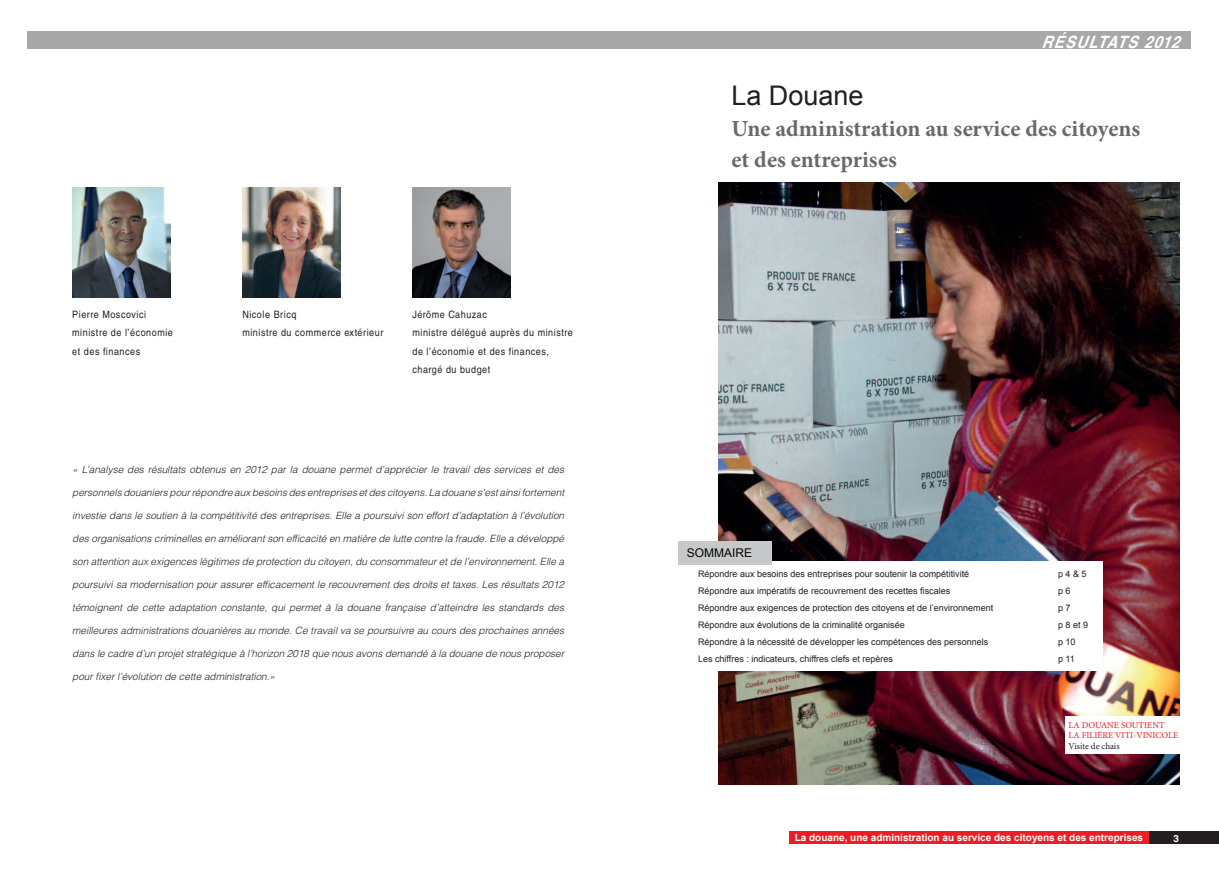
<style>
.page{position:relative;width:1219px;height:871px;background:#fff}
.page>*{position:absolute;margin:0;border:0;box-sizing:border-box;transform-origin:0 0}
.t1{font:27px "Arial";color:#231f20}
.t2{font:700 23px/31px "Minion Pro";letter-spacing:.005em;color:#69696c}
.t3{font:italic 700 17px "Helvetica LT Std";color:#fff;scale:.88 1}
.t4{font:12px "Arial";color:#040503}
.t5{font:10.2px/18px "Helvetica LT Std";letter-spacing:.06em;color:#231f20;scale:.88 1}
.t6{font:italic 300 10px "Helvetica LT Std";color:#231f20}
.t7{font:700 10px "Arial";color:#fff}
.t8{font:700 10px "Helvetica";color:#fff}
.t9{font:9px "Arial";color:#231f20}
.t10{font:9px/10.8px "Minion Pro";color:#ee1d23}
.t11{font:9px "Minion Pro";letter-spacing:-.005em;color:#231f20}
</style>
<div class="page">
<div style="left:28px;top:31px;width:1163px;height:18px;background:#a8a8a9"></div>
<img style="left:719px;top:183px;width:460px;height:601px">
<div style="left:1066px;top:716px;width:129px;height:37px;background:#fff"></div>
<div style="left:1148px;top:831px;width:71px;height:12px;background:#231f20"></div>
<div style="left:692px;top:561px;width:411px;height:109px;background:#fff"></div>
<div style="left:678px;top:540px;width:94px;height:24px;background:#c7c8ca"></div>
<div style="left:789px;top:831px;width:359px;height:12px;background:#ee1d23"></div>
<img style="left:72px;top:188px;width:98px;height:109px">
<img style="left:242px;top:188px;width:98px;height:109px">
<img style="left:412px;top:188px;width:99px;height:109px">
<p class="t5" style="left:72px;top:306px;width:116px">Pierre Moscovici ministre de l’économie et des finances</p>
<p class="t5" style="left:242px;top:306px;width:162px">Nicole Bricq<br>ministre du commerce extérieur</p>
<p class="t5" style="left:412px;top:306px;width:184px">Jérôme Cahuzac<br>ministre délégué auprès du ministre de l’économie et des finances, chargé du budget</p>
<p class="t6" style="left:72px;top:463px;width:493px">« L’analyse des résultats obtenus en 2012 par la douane permet d’apprécier le travail des services et des</p>
<p class="t6" style="left:72px;top:486px;width:493px">personnels douaniers pour répondre aux besoins des entreprises et des citoyens. La douane s’est ainsi fortement</p>
<p class="t6" style="left:72px;top:509px;width:493px">investie dans le soutien à la compétitivité des entreprises. Elle a poursuivi son effort d’adaptation à l’évolution</p>
<p class="t6" style="left:72px;top:532px;width:493px">des organisations criminelles en améliorant son efficacité en matière de lutte contre la fraude. Elle a développé</p>
<p class="t6" style="left:72px;top:555px;width:493px">son attention aux exigences légitimes de protection du citoyen, du consommateur et de l’environnement. Elle a</p>
<p class="t6" style="left:72px;top:578px;width:493px">poursuivi sa modernisation pour assurer efficacement le recouvrement des droits et taxes. Les résultats 2012</p>
<p class="t6" style="left:72px;top:601px;width:493px">témoignent de cette adaptation constante, qui permet à la douane française d’atteindre les standards des</p>
<p class="t6" style="left:72px;top:624px;width:493px">meilleures administrations douanières au monde. Ce travail va se poursuivre au cours des prochaines années</p>
<p class="t6" style="left:72px;top:647px;width:493px">dans le cadre d’un projet stratégique à l’horizon 2018 que nous avons demandé à la douane de nous proposer</p>
<p class="t6" style="left:72px;top:670px;width:204px">pour fixer l’évolution de cette administration.»</p>
<h3 class="t3" style="left:1041px;top:32px;width:166px">RÉSULTATS2012</h3>
<h1 class="t1" style="left:731px;top:78px;width:134px">La Douane</h1>
<h2 class="t2" style="left:731px;top:113px;width:410px">Une administration au service des citoyens et des entreprises</h2>
<p class="t4" style="left:687px;top:545px;width:67px">SOMMAIRE</p>
<p class="t9" style="left:698px;top:567px;width:273px">Répondre aux besoins des entreprises pour soutenir la compétitivité</p>
<p class="t9" style="left:1058px;top:567px;width:30px">p 4 &amp; 5</p>
<p class="t9" style="left:698px;top:584px;width:254px">Répondre aux impératifs de recouvrement des recettes fiscales</p>
<p class="t9" style="left:1058px;top:584px;width:14px">p 6</p>
<p class="t9" style="left:698px;top:601px;width:297px">Répondre aux exigences de protection des citoyens et de l’environnement</p>
<p class="t9" style="left:1058px;top:601px;width:14px">p 7</p>
<p class="t9" style="left:698px;top:618px;width:208px">Répondre aux évolutions de la criminalité organisée</p>
<p class="t9" style="left:1058px;top:618px;width:32px">p 8 et 9</p>
<p class="t9" style="left:698px;top:635px;width:292px">Répondre à la nécessité de développer les compétences des personnels</p>
<p class="t9" style="left:1058px;top:635px;width:19px">p 10</p>
<p class="t9" style="left:698px;top:652px;width:196px">Les chiffres : indicateurs, chiffres clefs et repères</p>
<p class="t9" style="left:1058px;top:652px;width:18px">p 11</p>
<p class="t10" style="left:1068px;top:719px;width:111px">LA DOUANE SOUTIENT<br>LA FILIÈRE VITI-VINICOLE</p>
<p class="t11" style="left:1068px;top:740px;width:53px">Visite de chais</p>
<p class="t7" style="left:795px;top:831px;width:350px">La douane, une administration au service des citoyens et des entreprises</p>
<p class="t8" style="left:1174px;top:831px;width:7px">3</p>
</div>
